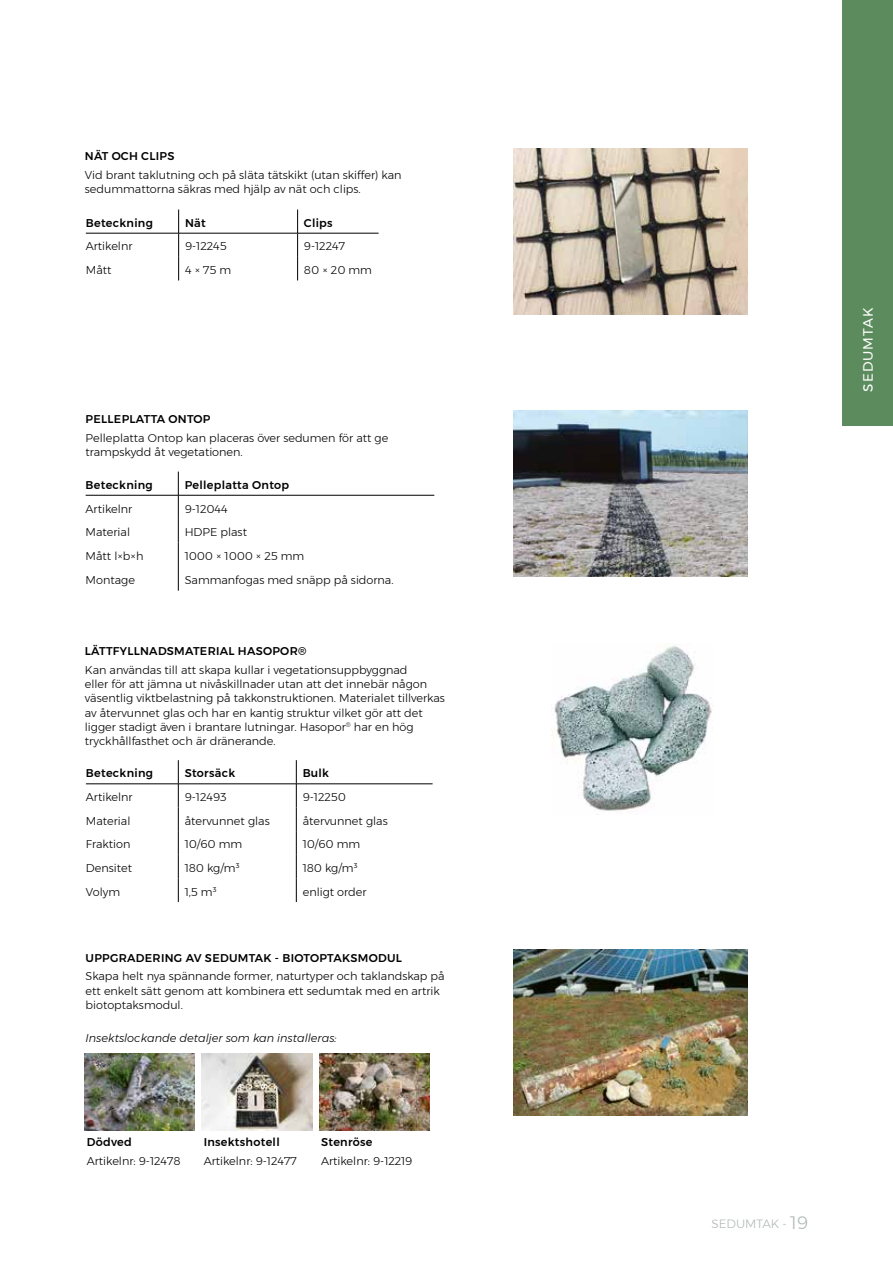
<style>
.page{position:relative;width:893px;height:1263px;background:#fff}
.page>*{position:absolute;margin:0;border:0;box-sizing:border-box;transform-origin:0 0}
.t1{font:13.5px "Montserrat";letter-spacing:.075em;color:#fff}
.t2{font:300 12px "Montserrat";color:#b1b9b5}
.t3{font:300 11.25px/14.2px "Montserrat";color:#000}
.t4{font:500 11.25px "Montserrat";letter-spacing:.025em;color:#000}
.t5{font:italic 300 11.25px "Montserrat";color:#000}
.s1{font-size:18px}
</style>
<div class="page">
<hr style="left:86px;top:783px;width:92px;height:1px;background:#000">
<hr style="left:178px;top:783px;width:118px;height:1px;background:#000">
<hr style="left:296px;top:783px;width:137px;height:1px;background:#000">
<svg style="left:178px;top:760px;width:1px;height:142px"></svg>
<svg style="left:296px;top:760px;width:1px;height:142px"></svg>
<hr style="left:86px;top:233px;width:93px;height:1px;background:#000">
<hr style="left:179px;top:233px;width:119px;height:1px;background:#000">
<hr style="left:298px;top:233px;width:81px;height:1px;background:#000">
<svg style="left:178px;top:210px;width:1px;height:70px"></svg>
<svg style="left:297px;top:210px;width:1px;height:70px"></svg>
<hr style="left:86px;top:495px;width:92px;height:1px;background:#000">
<hr style="left:178px;top:495px;width:256px;height:1px;background:#000">
<svg style="left:178px;top:472px;width:1px;height:119px"></svg>
<img style="left:514px;top:410px;width:234px;height:166px">
<img style="left:84px;top:1053px;width:111px;height:77px">
<img style="left:202px;top:1053px;width:110px;height:77px">
<img style="left:319px;top:1053px;width:111px;height:77px">
<img style="left:514px;top:949px;width:234px;height:166px">
<img style="left:514px;top:149px;width:234px;height:165px">
<img style="left:552px;top:643px;width:160px;height:172px">
<div style="left:842px;top:0;width:51px;height:425px;background:#5c8c5d"></div>
<p class="t4" style="left:85px;top:147px;width:91px">NÄT OCH CLIPS</p>
<p class="t3" style="left:85px;top:167px;width:318px">Vid brant taklutning och på släta tätskikt (utan skiffer) kan sedummattorna säkras med hjälp av nät och clips.</p>
<p class="t4" style="left:86px;top:214px;width:69px">Beteckning</p>
<p class="t4" style="left:185px;top:214px;width:22px">Nät</p>
<p class="t4" style="left:304px;top:214px;width:30px">Clips</p>
<p class="t3" style="left:86px;top:239px;width:48px">Artikelnr</p>
<p class="t3" style="left:185px;top:239px;width:43px">9-12245</p>
<p class="t3" style="left:304px;top:239px;width:43px">9-12247</p>
<p class="t3" style="left:86px;top:263px;width:27px">Mått</p>
<p class="t3" style="left:185px;top:263px;width:48px">4 × 75 m</p>
<p class="t3" style="left:304px;top:263px;width:70px">80 × 20 mm</p>
<p class="t4" style="left:86px;top:410px;width:126px">PELLEPLATTA ONTOP</p>
<p class="t3" style="left:86px;top:430px;width:304px">Pelleplatta Ontop kan placeras över sedumen för att ge trampskydd åt vegetationen.</p>
<p class="t4" style="left:86px;top:476px;width:69px">Beteckning</p>
<p class="t4" style="left:185px;top:476px;width:106px">Pelleplatta Ontop</p>
<p class="t3" style="left:86px;top:501px;width:48px">Artikelnr</p>
<p class="t3" style="left:185px;top:501px;width:44px">9-12044</p>
<p class="t3" style="left:86px;top:525px;width:46px">Material</p>
<p class="t3" style="left:185px;top:525px;width:64px">HDPE plast</p>
<p class="t3" style="left:86px;top:548px;width:59px">Mått l×b×h</p>
<p class="t3" style="left:185px;top:548px;width:121px">1000 × 1000 × 25 mm</p>
<p class="t3" style="left:86px;top:573px;width:51px">Montage</p>
<p class="t3" style="left:185px;top:573px;width:210px">Sammanfogas med snäpp på sidorna.</p>
<p class="t4" style="left:85px;top:643px;width:223px">LÄTTFYLLNADSMATERIAL HASOPOR®</p>
<p class="t3" style="left:85px;top:663px;width:361px">Kan användas till att skapa kullar i vegetationsuppbyggnad<br>eller för att jämna ut nivåskillnader utan att det innebär någon väsentlig viktbelastning på takkonstruktionen. Materialet tillverkas av återvunnet glas och har en kantig struktur vilket gör att det ligger stadigt även i brantare lutningar. Hasopor<sup>®</sup> har en hög tryckhållfasthet och är dränerande.</p>
<p class="t4" style="left:86px;top:765px;width:69px">Beteckning</p>
<p class="t4" style="left:185px;top:765px;width:52px">Storsäck</p>
<p class="t4" style="left:303px;top:765px;width:28px">Bulk</p>
<p class="t3" style="left:86px;top:790px;width:48px">Artikelnr</p>
<p class="t3" style="left:185px;top:790px;width:43px">9-12493</p>
<p class="t3" style="left:303px;top:790px;width:45px">9-12250</p>
<p class="t3" style="left:86px;top:813px;width:46px">Material</p>
<p class="t3" style="left:185px;top:813px;width:87px">återvunnet glas</p>
<p class="t3" style="left:303px;top:813px;width:87px">återvunnet glas</p>
<p class="t3" style="left:86px;top:837px;width:46px">Fraktion</p>
<p class="t3" style="left:185px;top:837px;width:59px">10/60 mm</p>
<p class="t3" style="left:303px;top:837px;width:59px">10/60 mm</p>
<p class="t3" style="left:86px;top:861px;width:48px">Densitet</p>
<p class="t3" style="left:185px;top:861px;width:56px">180 kg/m³</p>
<p class="t3" style="left:303px;top:861px;width:56px">180 kg/m³</p>
<p class="t3" style="left:86px;top:884px;width:36px">Volym</p>
<p class="t3" style="left:185px;top:884px;width:33px">1,5 m³</p>
<p class="t3" style="left:303px;top:884px;width:65px">enligt order</p>
<p class="t4" style="left:86px;top:949px;width:318px">UPPGRADERING AV SEDUMTAK - BIOTOPTAKSMODUL</p>
<p class="t3" style="left:86px;top:969px;width:361px">Skapa helt nya spännande former, naturtyper och taklandskap på ett enkelt sätt genom att kombinera ett sedumtak med en artrik biotoptaksmodul.</p>
<p class="t5" style="left:86px;top:1029px;width:253px">Insektslockande detaljer som kan installeras:</p>
<p class="t4" style="left:87px;top:1133px;width:47px">Dödved</p>
<p class="t3" style="left:87px;top:1153px;width:95px">Artikelnr: 9-12478</p>
<p class="t4" style="left:204px;top:1133px;width:77px">Insektshotell</p>
<p class="t3" style="left:204px;top:1153px;width:94px">Artikelnr: 9-12477</p>
<p class="t4" style="left:321px;top:1133px;width:53px">Stenröse</p>
<p class="t3" style="left:321px;top:1153px;width:93px">Artikelnr: 9-12219</p>
<p class="t1" style="left:858px;top:392px;width:85px;rotate:-90deg">SEDUMTAK</p>
<p class="t2" style="left:711px;top:1214px;width:98px">SEDUMTAK - <span class="s1">19</span></p>
</div>
